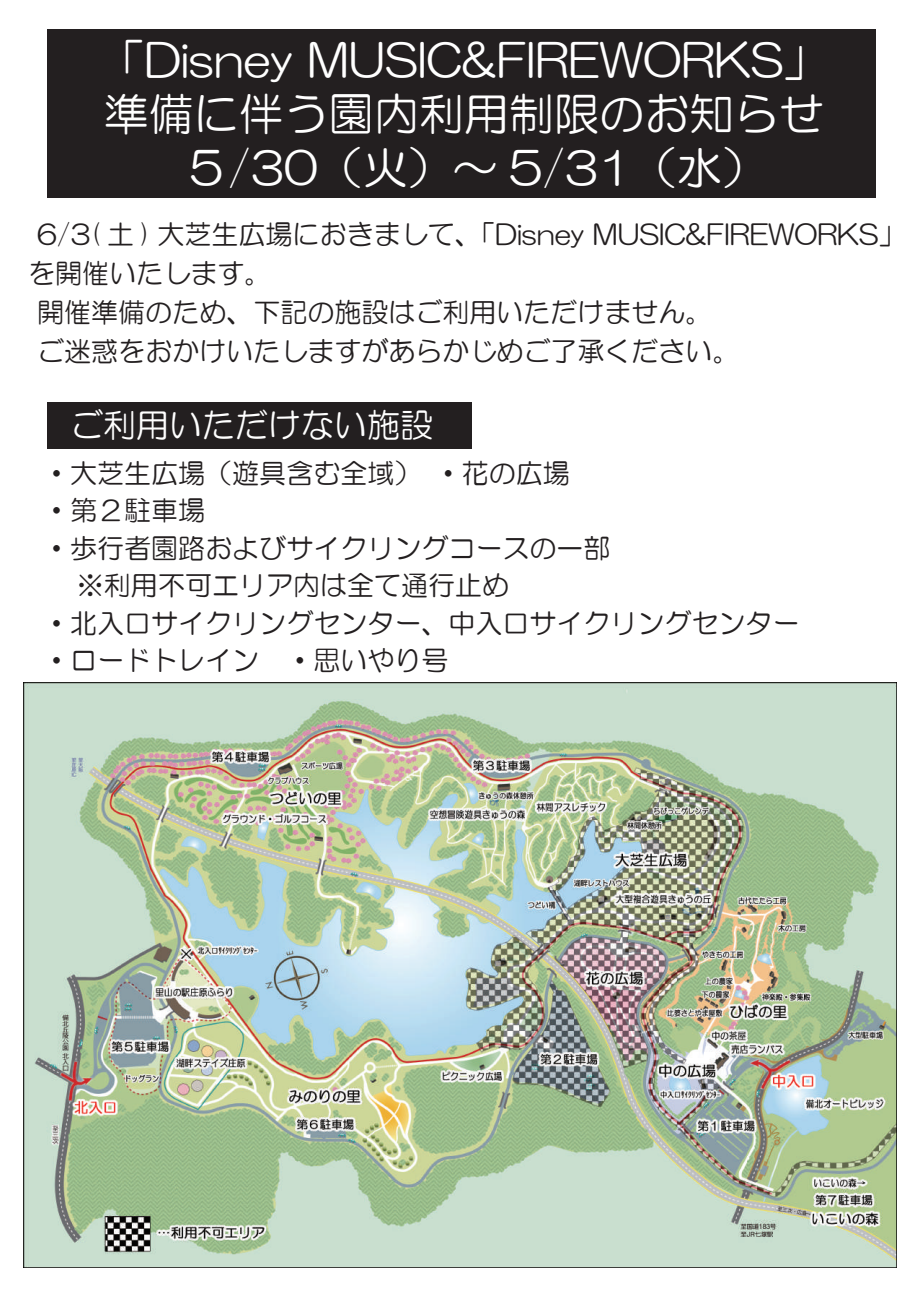
<style>
.page{position:relative;width:919px;height:1289px;background:#fff}
.page>*{position:absolute;margin:0;border:0;box-sizing:border-box;transform-origin:0 0}
.t1{font:45px/54px "HG Maru Gothic MPRO";color:#fff;text-align:center}
.t2{font:33.3px "HG Maru Gothic MPRO";color:#fff}
.t3{font:27.3px/37.5px "HG Maru Gothic MPRO";color:#231f20}
</style>
<div class="page">
<div style="left:47px;top:403px;width:424px;height:46px;background:#231f20"></div>
<div style="left:47px;top:30px;width:828px;height:168px;background:#231f20"></div>
<img style="left:24px;top:683px;width:872px;height:584px">
<h1 class="t1" style="left:99px;top:33px;width:730px">「Disney MUSIC&amp;FIREWORKS」準備に伴う園内利用制限のお知らせ<br>５/30（火）～ 5/31（水）</h1>
<p class="t3" style="left:37px;top:216px;width:869px">6/3( 土 ) 大芝生広場におきまして、「Disney MUSIC&amp;FIREWORKS」</p>
<p class="t3" style="left:28px;top:255px;width:245px">を開催いたします。</p>
<p class="t3" style="left:37px;top:294px;width:677px">開催準備のため、下記の施設はご利用いただけません。</p>
<p class="t3" style="left:37px;top:333px;width:704px">ご迷惑をおかけいたしますがあらかじめご了承ください。</p>
<p class="t2" style="left:70px;top:408px;width:365px">ご利用いただけない施設</p>
<p class="t3" style="left:43px;top:454px;width:757px">・大芝生広場（遊具含む全域）　・花の広場<br>・第２駐車場<br>・歩行者園路およびサイクリングコースの一部<br>　※利用不可エリア内は全て通行止め<br>・北入口サイクリングセンター、中入口サイクリングセンター・ロードトレイン　・思いやり号</p>
</div>
